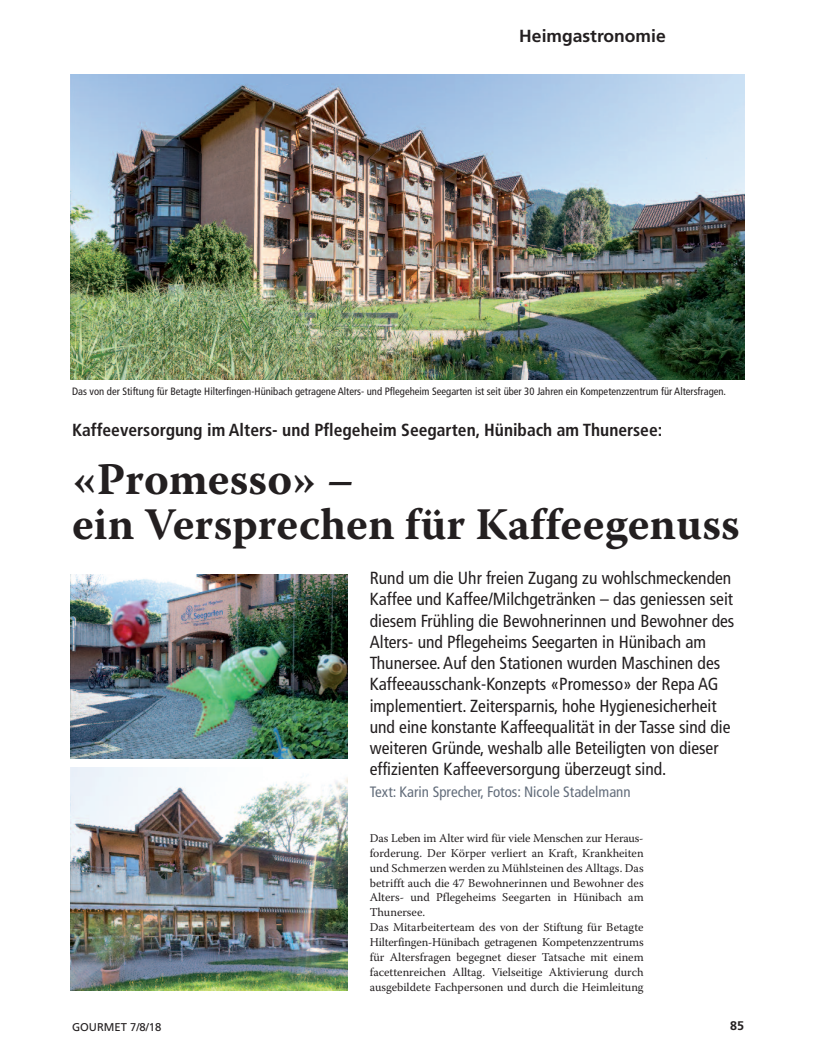
<style>
.page{position:relative;width:815px;height:1063px;background:#fff}
.page>*{position:absolute;margin:0;border:0;box-sizing:border-box;transform-origin:0 0}
.t1{font:700 45px/45px "Warnock Pro";color:#231f20}
.t2{font:condensed 17.5px/21.2px "Frutiger";color:#231f20}
.t3{font:700 condensed 17.5px "Frutiger";color:#231f20}
.t4{font:700 17.5px "Frutiger";color:#231f20}
.t5{font:condensed 15px "Frutiger";color:#646e7c}
.t6{font:700 12.5px "Frutiger";color:#231f20}
.t7{font:11.88px/14.9px "Warnock Pro";color:#231f20}
.t8{font:11.25px "Frutiger";color:#231f20}
.t9{font:condensed 10.62px "Frutiger";color:#231f20}
</style>
<div class="page">
<img style="left:71px;top:74px;width:673px;height:306px">
<img style="left:71px;top:574px;width:276px;height:184px">
<img style="left:71px;top:768px;width:276px;height:222px">
<h2 class="t4" style="left:519px;top:28px;width:148px">Heimgastronomie</h2>
<p class="t9" style="left:72px;top:387px;width:656px">Das von der Stiftung für Betagte Hilterfingen-Hünibach getragene Alters- und Pflegeheim Seegarten ist seit über 30 Jahren ein Kompetenzzentrum für Altersfragen.</p>
<h2 class="t3" style="left:72px;top:423px;width:592px">Kaffeeversorgung im Alters- und Pflegeheim Seegarten, Hünibach am Thunersee:</h2>
<h1 class="t1" style="left:72px;top:460px;width:669px">«Promesso» –<br>ein Versprechen für Kaffeegenuss</h1>
<p class="t2" style="left:370px;top:569px;width:366px">Rund um die Uhr freien Zugang zu wohlschmeckenden Kaffee und Kaffee/Milchgetränken – das geniessen seit diesem Frühling die Bewohnerinnen und Bewohner des Alters- und Pflegeheims Seegarten in Hünibach am Thunersee. Auf den Stationen wurden Maschinen des Kaffeeausschank-Konzepts «Promesso» der Repa AG implementiert. Zeitersparnis, hohe Hygienesicherheit und eine konstante Kaffeequalität in der Tasse sind die weiteren Gründe, weshalb alle Beteiligten von dieser effizienten Kaffeeversorgung überzeugt sind.</p>
<p class="t5" style="left:370px;top:785px;width:262px">Text: Karin Sprecher, Fotos: Nicole Stadelmann</p>
<p class="t8" style="left:72px;top:1022px;width:91px">GOURMET 7/8/18</p>
<p class="t7" style="left:370px;top:832px;width:275px">Das Leben im Alter wird für viele Menschen zur Heraus&shy;forderung. Der Körper verliert an Kraft, Krankheiten und Schmerzen werden zu Mühlsteinen des Alltags. Das betrifft auch die 47 Bewohnerinnen und Bewohner des Alters- und Pflegeheims Seegarten in Hünibach am Thunersee.<br>Das Mitarbeiterteam des von der Stiftung für Betagte Hilterfingen-Hünibach getragenen Kompetenzzentrums für Altersfragen begegnet dieser Tatsache mit einem facettenreichen Alltag. Vielseitige Aktivierung durch ausgebildete Fachpersonen und durch die Heimleitung</p>
<p class="t6" style="left:730px;top:1021px;width:15px">85</p>
</div>
